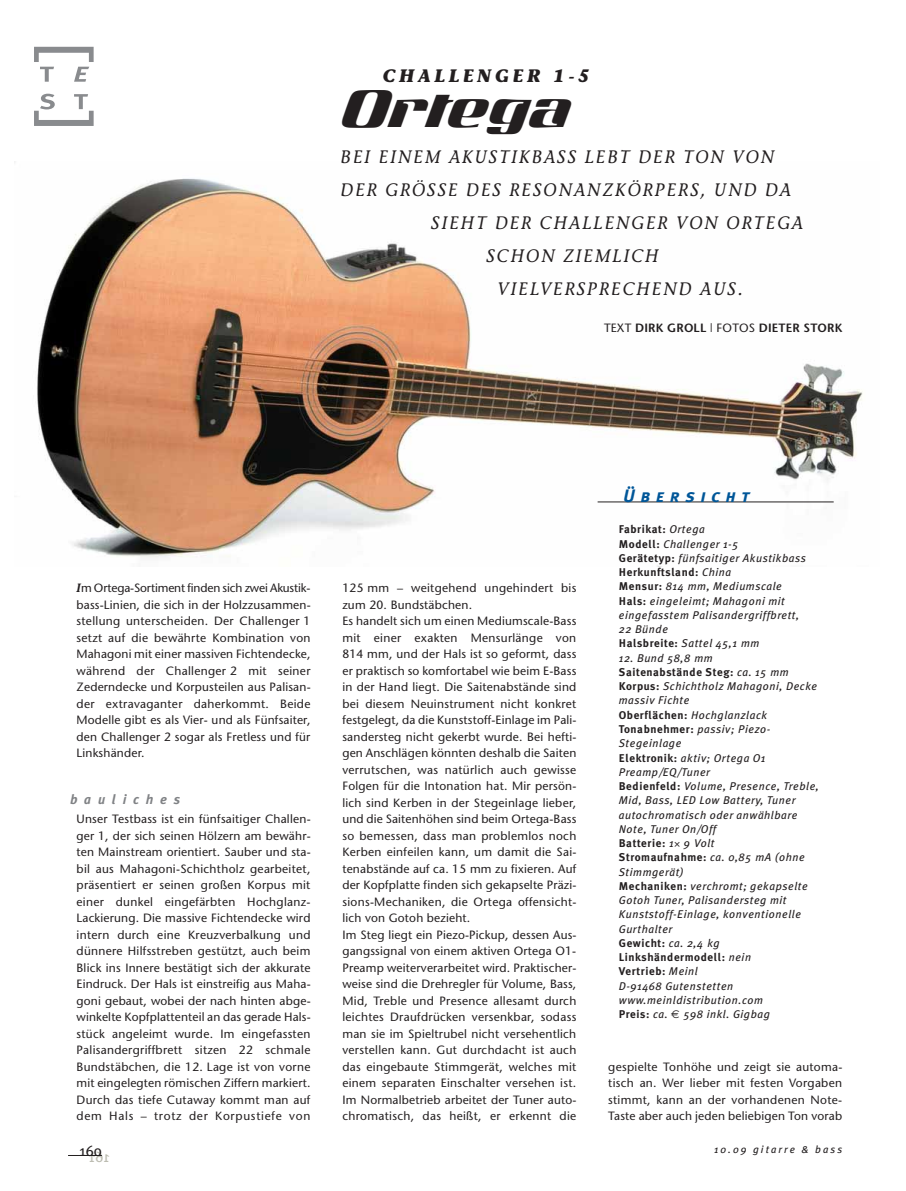
<style>
.page{position:relative;width:906px;height:1191px;background:#fff}
.page>*{position:absolute;margin:0;border:0;box-sizing:border-box;transform-origin:0 0}
.t1{font:45px "Concorde";letter-spacing:.025em;color:#231f20}
.t2{font:italic 18px "Stone Informal";letter-spacing:.1em;color:#231f20}
.t3{font:italic 700 18px "Stone Informal";letter-spacing:.2em;color:#231f20}
.t4{font:italic 18px "Meta Plus Bold Caps";letter-spacing:.3em;color:#005698}
.t5{font:15px "Meta Plus";color:#231f20}
.t6{font:italic 700 13.5px "Meta Plus";letter-spacing:.5em;color:#808285}
.t7{font:12px/16.5px "Stone Sans";letter-spacing:.015em;color:#231f20;text-align:justify}
.t8{font:600 12px "Stone Sans";letter-spacing:.015em;color:#231f20}
.t9{font:italic 11.25px/14.2px "Meta Plus";letter-spacing:.05em;color:#231f20}
.t10{font:italic 10.5px "Meta Plus";letter-spacing:.2em;color:#231f20}
.s1{font-weight:400}
.s2{font-family:"Stone Informal";font-weight:600;font-style:italic}
.s3{font-weight:700;font-style:normal}
.s4{font-family:"Euro Sans";font-style:normal}
</style>
<div class="page">
<img style="left:37px;top:178px;width:826px;height:388px">
<hr style="left:68px;top:1155px;width:34px;height:1px;background:#231f20">
<svg style="left:34px;top:47px;width:60px;height:35px"></svg>
<svg style="left:34px;top:94px;width:60px;height:32px"></svg>
<hr style="left:597px;top:501px;width:236px;height:1px;background:#231f20">
<h2 class="t3" style="left:383px;top:69px;width:208px">CHALLENGER 1-5</h2>
<h1 class="t1" style="left:340px;top:86px;width:230px">ORTEGA</h1>
<h2 class="t2" style="left:340px;top:150px;width:435px">BEI EINEM AKUSTIKBASS LEBT DER TON VON</h2>
<h2 class="t2" style="left:340px;top:183px;width:452px">DER GRÖSSE DES RESONANZKÖRPERS, UND DA</h2>
<h2 class="t2" style="left:431px;top:216px;width:373px">SIEHT DER CHALLENGER VON ORTEGA</h2>
<h2 class="t2" style="left:486px;top:249px;width:174px">SCHON ZIEMLICH</h2>
<h2 class="t2" style="left:497px;top:282px;width:247px">VIELVERSPRECHEND AUS.</h2>
<p class="t8" style="left:604px;top:323px;width:240px"><span class="s1">TEXT</span> DIRK GROLL <span class="s1">| FOTOS</span> DIETER STORK</p>
<p class="t7" style="left:77px;top:581px;width:236px"><span class="s2">I</span>m Ortega-Sortiment finden sich zwei Akustik&shy;bass-Linien, die sich in der Holzzusammen&shy;stellung unterscheiden. Der Challenger 1 setzt auf die bewährte Kombination von Mahagoni mit einer massiven Fichtendecke, während der Challenger 2 mit seiner Zederndecke und Korpusteilen aus Palisan&shy;der extravaganter daherkommt. Beide Modelle gibt es als Vier- und als Fünfsaiter, den Challenger 2 sogar als Fretless und für Linkshänder.</p>
<p class="t6" style="left:70px;top:791px;width:111px">bauliches</p>
<p class="t7" style="left:77px;top:812px;width:236px">Unser Testbass ist ein fünfsaitiger Challen&shy;ger 1, der sich seinen Hölzern am bewähr&shy;ten Mainstream orientiert. Sauber und sta&shy;bil aus Mahagoni-Schichtholz gearbeitet, präsentiert er seinen großen Korpus mit einer dunkel eingefärbten Hochglanz-Lackierung. Die massive Fichtendecke wird intern durch eine Kreuzverbalkung und dünnere Hilfsstreben gestützt, auch beim Blick ins Innere bestätigt sich der akkurate Eindruck. Der Hals ist einstreifig aus Maha&shy;goni gebaut, wobei der nach hinten abge&shy;winkelte Kopfplattenteil an das gerade Hals&shy;stück angeleimt wurde. Im eingefassten Palisandergriffbrett sitzen 22 schmale Bundstäbchen, die 12. Lage ist von vorne mit eingelegten römischen Ziffern markiert.<br>Durch das tiefe Cutaway kommt man auf dem Hals – trotz der Korpustiefe von</p>
<p class="t7" style="left:342px;top:581px;width:236px;text-align:left">125 mm – weitgehend ungehindert bis zum 20. Bundstäbchen.<br>Es handelt sich um einen Mediumscale-Bass mit einer exakten Mensurlänge von 814 mm, und der Hals ist so geformt, dass er praktisch so komfortabel wie beim E-Bass in der Hand liegt. Die Saitenabstände sind bei diesem Neuinstrument nicht konkret festgelegt, da die Kunststoff-Einlage im Pali&shy;sandersteg nicht gekerbt wurde. Bei hefti&shy;gen Anschlägen könnten deshalb die Saiten verrutschen, was natürlich auch gewisse Folgen für die Intonation hat. Mir persön&shy;lich sind Kerben in der Stegeinlage lieber, und die Saitenhöhen sind beim Ortega-Bass so bemessen, dass man problemlos noch Kerben einfeilen kann, um damit die Sai&shy;tenabstände auf ca. 15 mm zu fixieren. Auf der Kopfplatte finden sich gekapselte Präzi&shy;sions-Mechaniken, die Ortega offensicht&shy;lich von Gotoh bezieht.<br>Im Steg liegt ein Piezo-Pickup, dessen Aus&shy;gangssignal von einem aktiven Ortega O1- Preamp weiterverarbeitet wird. Praktischer&shy;weise sind die Drehregler für Volume, Bass, Mid, Treble und Presence allesamt durch leichtes Draufdrücken versenkbar, sodass man sie im Spieltrubel nicht versehentlich verstellen kann. Gut durchdacht ist auch das eingebaute Stimmgerät, welches mit einem separaten Einschalter versehen ist.<br>Im Normalbetrieb arbeitet der Tuner auto&shy;chromatisch, das heißt, er erkennt die</p>
<h2 class="t4" style="left:623px;top:485px;width:128px">Übersicht</h2>
<p class="t9" style="left:619px;top:523px;width:189px"><span class="s3">Fabrikat:</span> Ortega<br><span class="s3">Modell:</span> Challenger 1-5<br><span class="s3">Gerätetyp:</span> fünfsaitiger Akustikbass<br><span class="s3">Herkunftsland:</span> China<br><span class="s3">Mensur:</span> 814 mm, Mediumscale<br><span class="s3">Hals:</span> eingeleimt; Mahagoni mit eingefasstem Palisandergriffbrett,<br>22 Bünde<br><span class="s3">Halsbreite:</span> Sattel 45,1 mm</p>
<p class="t9" style="left:619px;top:651px;width:201px">12. Bund 58,8 mm<br><span class="s3">Saitenabstände Steg:</span> ca. 15 mm<br><span class="s3">Korpus:</span> Schichtholz Mahagoni, Decke massiv Fichte<br><span class="s3">Oberflächen:</span> Hochglanzlack<br><span class="s3">Tonabnehmer:</span> passiv; Piezo-<br>Stegeinlage<br><span class="s3">Elektronik:</span> aktiv; Ortega O1<br>Preamp/EQ/Tuner<br><span class="s3">Bedienfeld:</span> Volume, Presence, Treble,<br>Mid, Bass, LED Low Battery, Tuner autochromatisch oder anwählbare<br>Note, Tuner On/Off<br><span class="s3">Batterie:</span> 1 9 Volt<br><span class="s3">Stromaufnahme:</span> ca. 0,85 mA (ohne<br>Stimmgerät)<br><span class="s3">Mechaniken:</span> verchromt; gekapselte<br>Gotoh Tuner, Palisandersteg mit<br>Kunststoff-Einlage, konventionelle<br>Gurthalter<br><span class="s3">Gewicht:</span> ca. 2,4 kg<br><span class="s3">Linkshändermodell:</span> nein<br><span class="s3">Vertrieb:</span> Meinl<br>D-91468 Gutenstetten www.meinldistribution.com<br><span class="s3">Preis:</span> ca. <span class="s4">€</span> 598 inkl. Gigbag</p>
<p class="t7" style="left:608px;top:1059px;width:236px">gespielte Tonhöhe und zeigt sie automa&shy;tisch an. Wer lieber mit festen Vorgaben stimmt, kann an der vorhandenen Note-Taste aber auch jeden beliebigen Ton vorab</p>
<p class="t5" style="left:80px;top:1143px;width:24px">160</p>
<p class="t10" style="left:714px;top:1144px;width:130px">10.09 gitarre &amp; bass</p>
</div>
